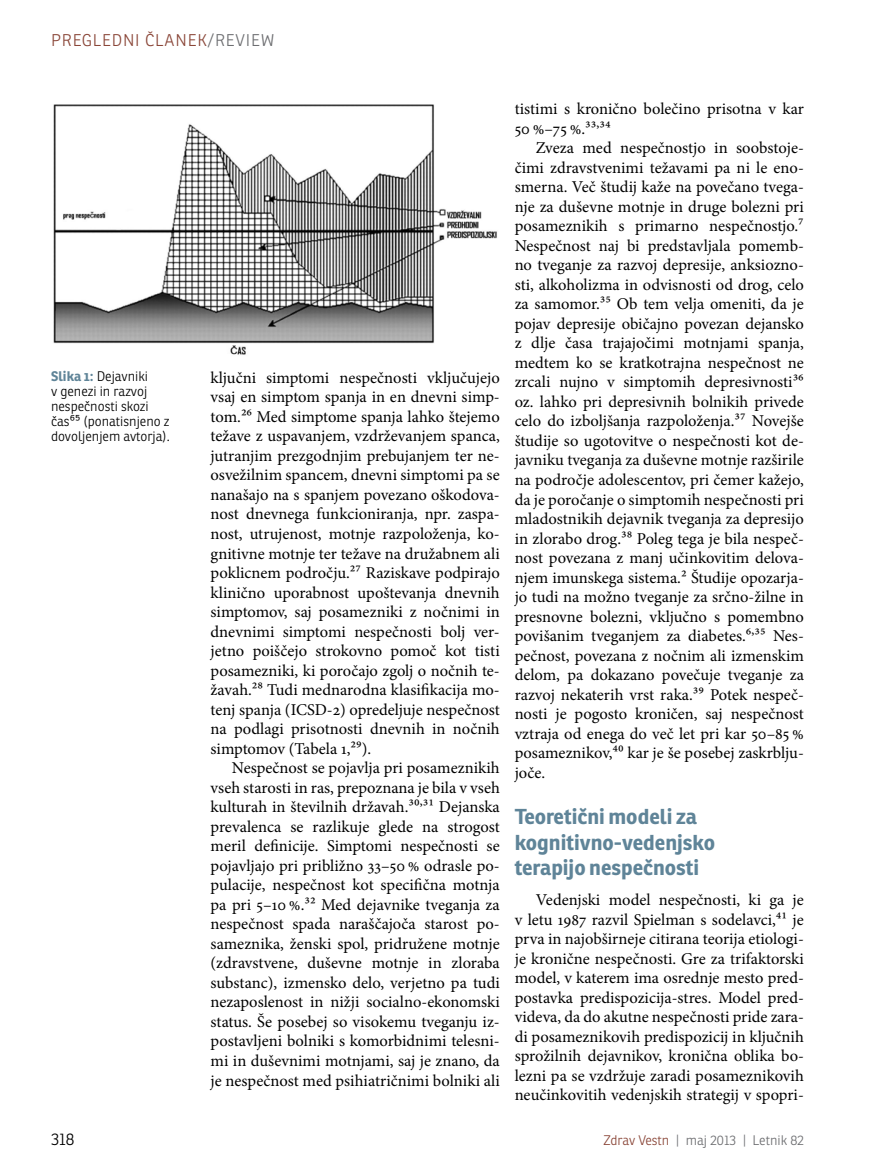
<style>
.page{position:relative;width:872px;height:1166px;background:#fff}
.page>*{position:absolute;margin:0;border:0;box-sizing:border-box;transform-origin:0 0}
.t1{font:700 21px/25.5px "Ronnia";color:#5f8498}
.t2{font:16.5px/19.5px "Minion Pro";color:#000;text-align:justify}
.t3{font:300 16.5px "Ronnia";letter-spacing:.05em;color:#8a4638}
.t4{font:300 16.5px "Ronnia";color:#000}
.t5{font:300 13.5px/15px "Ronnia";color:#000}
.t6{font:300 13.5px "Ronnia";letter-spacing:-.01em;color:#6d6e71}
.s1{color:#6d6e71}
.s2{font-weight:700;color:#5f8498}
.s3{color:#8a4638}
</style>
<div class="page">
<img style="left:53px;top:104px;width:444px;height:251px">
<p class="t3" style="left:51px;top:30px;width:225px">Pregledni članek<span class="s1">/Review</span></p>
<p class="t5" style="left:51px;top:368px;width:120px"><span class="s2">Slika 1:</span> Dejavniki<br>v genezi in razvoj nespečnosti skozi čas65 (ponatisnjeno z dovoljenjem avtorja).</p>
<p class="t2" style="left:210px;top:368px;width:291px">ključni simptomi nespečnosti vključujejo vsaj en simptom spanja in en dnevni simp&shy;tom.26 Med simptome spanja lahko štejemo težave z uspavanjem, vzdrževanjem spanca, jutranjim prezgodnjim prebujanjem ter ne&shy;osvežilnim spancem, dnevni simptomi pa se nanašajo na s spanjem povezano oškodova&shy;nost dnevnega funkcioniranja, npr. zaspa&shy;nost, utrujenost, motnje razpoloženja, ko&shy;gnitivne motnje ter težave na družabnem ali poklicnem področju.27 Raziskave podpirajo klinično uporabnost upoštevanja dnevnih simptomov, saj posamezniki z nočnimi in dnevnimi simptomi nespečnosti bolj ver&shy;jetno poiščejo strokovno pomoč kot tisti posamezniki, ki poročajo zgolj o nočnih te&shy;žavah.28 Tudi mednarodna klasifikacija mo&shy;tenj spanja (ICSD-2) opredeljuje nespečnost na podlagi prisotnosti dnevnih in nočnih simptomov (Tabela 1,29).</p>
<p class="t2" style="left:210px;top:758px;width:291px;text-indent:21px">Nespečnost se pojavlja pri posameznikih vseh starosti in ras, prepoznana je bila v vseh kulturah in številnih državah.30,31 Dejanska prevalenca se razlikuje glede na strogost meril definicije. Simptomi nespečnosti se pojavljajo pri približno 33–50 % odrasle po&shy;pulacije, nespečnost kot specifična motnja pa pri 5–10 %.32 Med dejavnike tveganja za nespečnost spada naraščajoča starost po&shy;sameznika, ženski spol, pridružene motnje (zdravstvene, duševne motnje in zloraba substanc), izmensko delo, verjetno pa tudi nezaposlenost in nižji socialno-ekonomski status. Še posebej so visokemu tveganju iz&shy;postavljeni bolniki s komorbidnimi telesni&shy;mi in duševnimi motnjami, saj je znano, da je nespečnost med psihiatričnimi bolniki ali</p>
<p class="t2" style="left:514px;top:99px;width:291px">tistimi s kronično bolečino prisotna v kar<br>50 %–75 %.33,34</p>
<p class="t2" style="left:514px;top:138px;width:291px;text-indent:21px">Zveza med nespečnostjo in soobstoje&shy;čimi zdravstvenimi težavami pa ni le eno&shy;smerna. Več študij kaže na povečano tvega&shy;nje za duševne motnje in druge bolezni pri posameznikih s primarno nespečnostjo.7<br>Nespečnost naj bi predstavljala pomemb&shy;no tveganje za razvoj depresije, anksiozno&shy;sti, alkoholizma in odvisnosti od drog, celo za samomor.35 Ob tem velja omeniti, da je pojav depresije običajno povezan dejansko z dlje časa trajajočimi motnjami spanja, medtem ko se kratkotrajna nespečnost ne zrcali nujno v simptomih depresivnosti36 oz. lahko pri depresivnih bolnikih privede celo do izboljšanja razpoloženja.37 Novejše študije so ugotovitve o nespečnosti kot de&shy;javniku tveganja za duševne motnje razširile na področje adolescentov, pri čemer kažejo, da je poročanje o simptomih nespečnosti pri mladostnikih dejavnik tveganja za depresijo in zlorabo drog.38 Poleg tega je bila nespeč&shy;nost povezana z manj učinkovitim delova&shy;njem imunskega sistema.2 Študije opozarja&shy;jo tudi na možno tveganje za srčno-žilne in presnovne bolezni, vključno s pomembno povišanim tveganjem za diabetes.6,35 Nes&shy;pečnost, povezana z nočnim ali izmenskim delom, pa dokazano povečuje tveganje za razvoj nekaterih vrst raka.39 Potek nespeč&shy;nosti je pogosto kroničen, saj nespečnost vztraja od enega do več let pri kar 50–85 % posameznikov,40 kar je še posebej zaskrblju&shy;joče.</p>
<p class="t1" style="left:514px;top:803px;width:202px">Teoretični modeli za kognitivno-vedenjsko terapijo nespečnosti</p>
<p class="t2" style="left:514px;top:890px;width:291px;text-indent:21px">Vedenjski model nespečnosti, ki ga je v letu 1987 razvil Spielman s sodelavci,41 je prva in najobširneje citirana teorija etiologi&shy;je kronične nespečnosti. Gre za trifaktorski model, v katerem ima osrednje mesto pred&shy;postavka predispozicija-stres. Model pred&shy;videva, da do akutne nespečnosti pride zara&shy;di posameznikovih predispozicij in ključnih sprožilnih dejavnikov, kronična oblika bo&shy;lezni pa se vzdržuje zaradi posameznikovih neučinkovitih vedenjskih strategij v spopri-</p>
<p class="t4" style="left:51px;top:1128px;width:25px">318</p>
<p class="t6" style="left:603px;top:1131px;width:202px"><span class="s3">Zdrav Vestn</span> | maj 2013 | Letnik 82</p>
</div>
